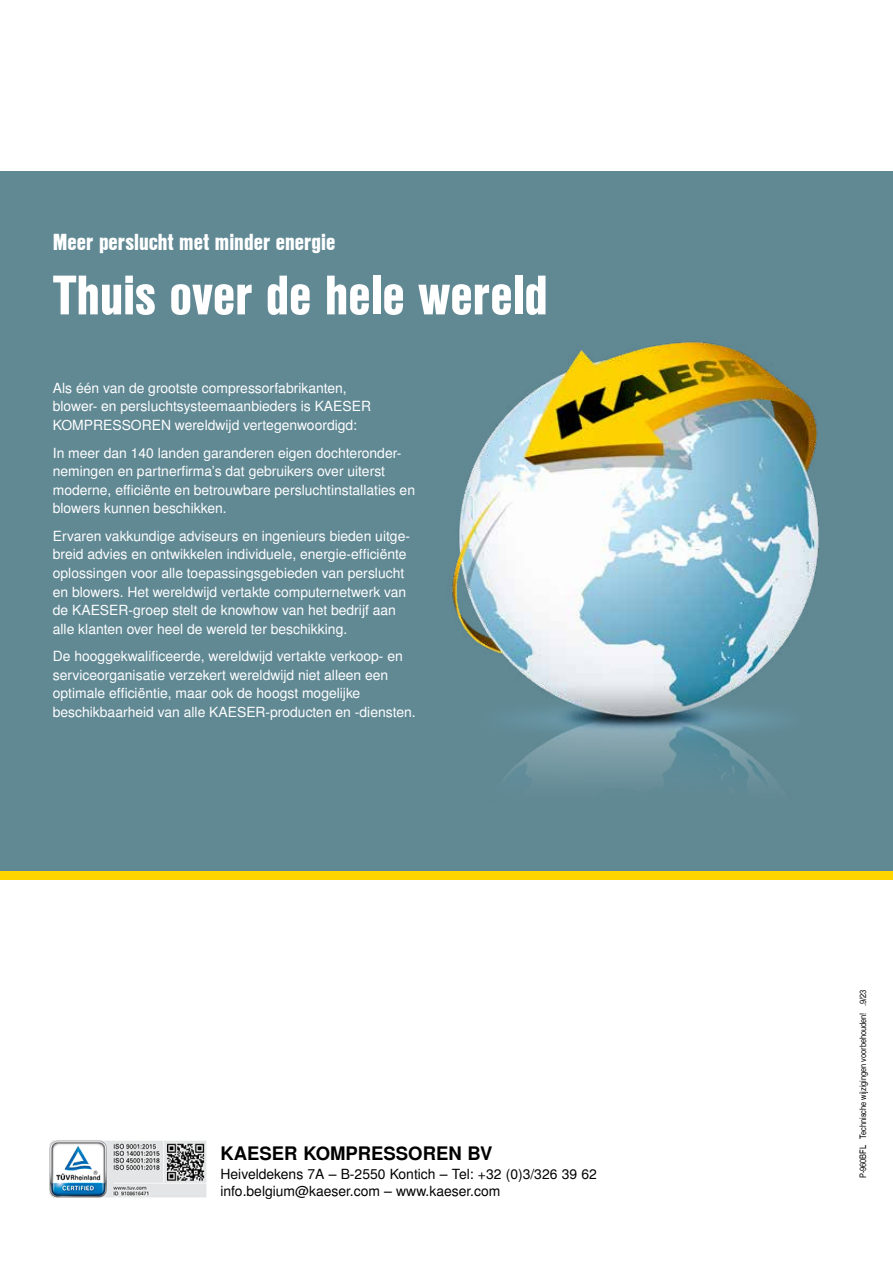
<style>
.page{position:relative;width:893px;height:1263px;background:#fff}
.page>*{position:absolute;margin:0;border:0;box-sizing:border-box;transform-origin:0 0}
.t1{font:54px "Nimbus San L Bla Con";color:#fff}
.t2{font:22.5px "Nimbus San L Bla Con";color:#fff}
.t3{font:700 18.45px "Nimbus San L";color:#000}
.t4{font:13.95px/18.5px "Nimbus San L";color:#fff}
.t5{font:13.95px/16.6px "Nimbus San L";color:#000}
.t6{font:9px "Nimbus San L Reg Con";color:#000}
</style>
<div class="page">
<div style="left:0;top:171px;width:893px;height:700px;background:#618994"></div>
<img style="left:452px;top:341px;width:367px;height:440px">
<div style="left:0;top:871px;width:893px;height:8px;background:#ffd500"></div>
<img style="left:50px;top:1140px;width:157px;height:58px">
<h2 class="t2" style="left:53px;top:225px;width:284px">Meer perslucht met minder energie</h2>
<h1 class="t1" style="left:53px;top:254px;width:496px">Thuis over de hele wereld</h1>
<p class="t4" style="left:53px;top:379px;width:320px">Als één van de grootste compressorfabrikanten, blower- en persluchtsysteemaanbieders is KAESER<br>KOMPRESSOREN wereldwijd vertegenwoordigd:</p>
<p class="t4" style="left:53px;top:444px;width:364px">In meer dan 140 landen garanderen eigen dochteronder&shy;nemingen en partnerfirma’s dat gebruikers over uiterst moderne, efficiënte en betrouwbare persluchtinstallaties en blowers kunnen beschikken.</p>
<p class="t4" style="left:53px;top:527px;width:359px">Ervaren vakkundige adviseurs en ingenieurs bieden uitge&shy;breid advies en ontwikkelen individuele, energie-efficiënte oplossingen voor alle toepassingsgebieden van perslucht en blowers. Het wereldwijd vertakte computernetwerk van de KAESER-groep stelt de knowhow van het bedrijf aan alle klanten over heel de wereld ter beschikking.</p>
<p class="t4" style="left:53px;top:647px;width:364px">De hooggekwalificeerde, wereldwijd vertakte verkoop- en serviceorganisatie verzekert wereldwijd niet alleen een optimale efficiëntie, maar ook de hoogst mogelijke beschikbaarheid van alle KAESER-producten en -diensten.</p>
<h3 class="t3" style="left:220px;top:1143px;width:273px">KAESER KOMPRESSOREN BV</h3>
<p class="t5" style="left:220px;top:1166px;width:378px">Heiveldekens 7A – B-2550 Kontich – Tel: +32 (0)3/326 39 62 info.belgium@kaeser.com – www.kaeser.com</p>
<p class="t6" style="left:857px;top:1178px;width:190px;rotate:-90deg">P-960BFL Technische wijzigingen voorbehouden! .9/23</p>
</div>
